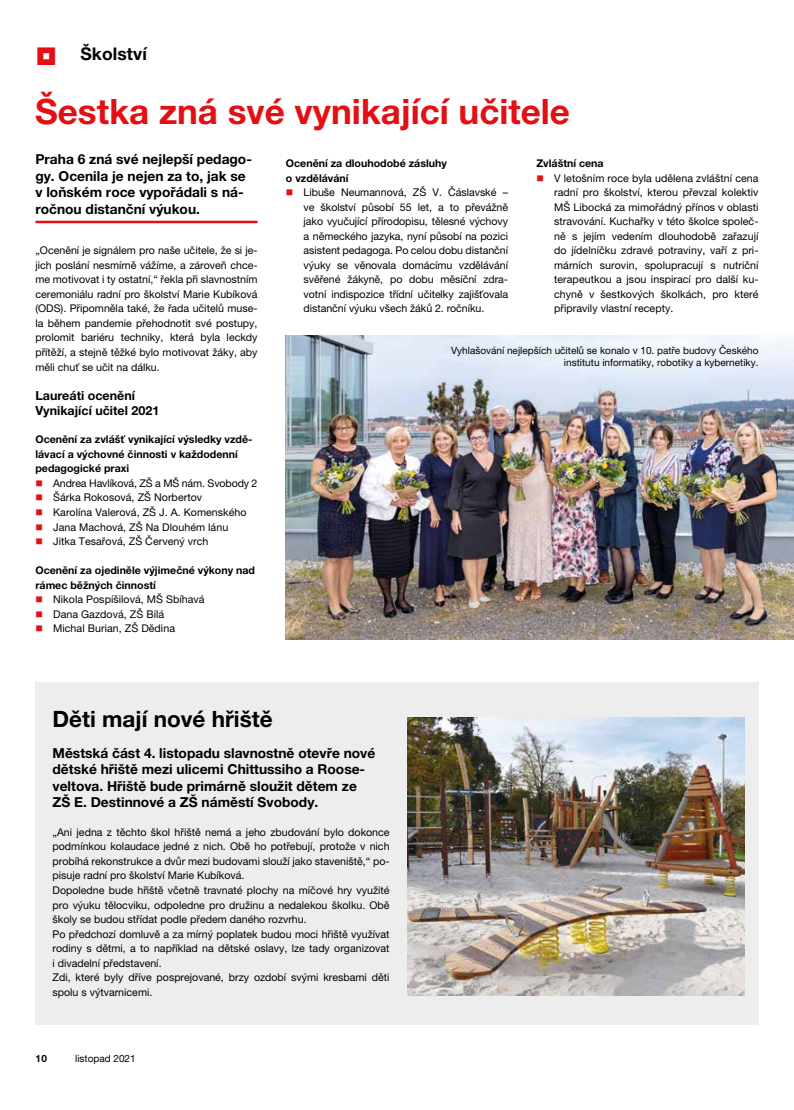
<style>
.page{position:relative;width:794px;height:1110px;background:#fff}
.page>*{position:absolute;margin:0;border:0;box-sizing:border-box;transform-origin:0 0}
.t1{font:700 35px "Helvetica Neue LT Pro";color:#e30f13}
.t2{font:700 22.5px "Helvetica Neue LT Pro";color:#000}
.t3{font:700 17.5px "Helvetica Neue LT Pro";letter-spacing:.005em;color:#000}
.t4{font:700 13.75px/16.5px "Helvetica Neue LT Pro";color:#000}
.t5{font:700 12.5px/15px "Helvetica Neue LT Pro";color:#000}
.t6{font:10.62px/14.5px "Helvetica Neue LT Pro";color:#000;text-align:justify}
.t7{font:700 10.62px/14.5px "Helvetica Neue LT Pro";color:#000}
.t8{font:10px/12px "Helvetica Neue LT Pro";color:#000;text-align:right}
.t9{font:700 10px "Helvetica Neue LT Pro";color:#000}
</style>
<div class="page">
<hr style="left:35px;top:221px;width:222px;height:2px;background:#e30f13">
<img style="left:285px;top:335px;width:509px;height:304px">
<div style="left:35px;top:682px;width:723px;height:342px;background:#ededed"></div>
<img style="left:407px;top:717px;width:337px;height:278px">
<h3 class="t3" style="left:80px;top:43px;width:68px">Školství</h3>
<h1 class="t1" style="left:35px;top:90px;width:536px">Šestka zná své vynikající učitele</h1>
<p class="t7" style="left:536px;top:156px;width:69px">Zvláštní cena</p>
<p class="t6" style="left:554px;top:170px;width:206px">V letošním roce byla udělena zvláštní cena radní pro školství, kterou převzal kolektiv MŠ Libocká za mimořádný přínos v oblasti stravování. Kuchařky v této školce společ&shy;ně s jejím vedením dlouhodobě zařazují do jídelníčku zdravé potraviny, vaří z pri&shy;márních surovin, spolupracují s nutriční terapeutkou a jsou inspirací pro další ku&shy;chyně v šestkových školkách, pro které připravily vlastní recepty.</p>
<p class="t4" style="left:35px;top:150px;width:218px">Praha 6 zná své nejlepší pedago&shy;gy. Ocenila je nejen za to, jak se v loňském roce vypořádali s ná&shy;ročnou distanční výukou.</p>
<p class="t6" style="left:35px;top:243px;width:224px">„Ocenění je signálem pro naše učitele, že si je&shy;jich poslání nesmírně vážíme, a zároveň chce&shy;me motivovat i ty ostatní,“ řekla při slavnostním ceremoniálu radní pro školství Marie Kubíková (ODS). Připomněla také, že řada učitelů muse&shy;la během pandemie přehodnotit své postupy, prolomit bariéru techniky, která byla leckdy přítěží, a stejně těžké bylo motivovat žáky, aby měli chuť se učit na dálku.</p>
<p class="t5" style="left:35px;top:388px;width:125px">Laureáti ocenění<br>Vynikající učitel 2021</p>
<p class="t7" style="left:35px;top:432px;width:219px">Ocenění za zvlášť vynikající výsledky vzdě&shy;lávací a výchovné činnosti v každodenní pedagogické praxi</p>
<p class="t6" style="left:53px;top:475px;width:206px;text-align:left">Andrea Havlíková, ZŠ a MŠ nám. Svobody 2<br>Šárka Rokosová, ZŠ Norbertov<br>Karolína Valerová, ZŠ J. A. Komenského Jana Machová, ZŠ Na Dlouhém lánu<br>Jitka Tesařová, ZŠ Červený vrch</p>
<p class="t7" style="left:35px;top:562px;width:221px">Ocenění za ojediněle výjimečné výkony nad rámec běžných činností</p>
<p class="t6" style="left:53px;top:592px;width:153px;text-align:left">Nikola Pospíšilová, MŠ Sbíhavá<br>Dana Gazdová, ZŠ Bílá<br>Michal Burian, ZŠ Dědina</p>
<p class="t7" style="left:286px;top:156px;width:162px">Ocenění za dlouhodobé zásluhy o vzdělávání</p>
<p class="t6" style="left:304px;top:185px;width:206px">Libuše Neumannová, ZŠ V. Čáslavské – ve školství působí 55 let, a to převážně jako vyučující přírodopisu, tělesné výchovy a německého jazyka, nyní působí na pozici asistent pedagoga. Po celou dobu distanční výuky se věnovala domácímu vzdělávání svěřené žákyně, po dobu měsíční zdra&shy;votní indispozice třídní učitelky zajišťovala distanční výuku všech žáků 2. ročníku.</p>
<p class="t8" style="left:451px;top:344px;width:309px">Vyhlašování nejlepších učitelů se konalo v 10. patře budovy Českého institutu informatiky, robotiky a kybernetiky.</p>
<h2 class="t2" style="left:53px;top:705px;width:221px">Děti mají nové hřiště</h2>
<p class="t4" style="left:53px;top:744px;width:324px">Městská část 4. listopadu slavnostně otevře nové dětské hřiště mezi ulicemi Chittussiho a Roose&shy;veltova. Hřiště bude primárně sloužit dětem ze ZŠ E. Destinnové a ZŠ náměstí Svobody.</p>
<p class="t6" style="left:53px;top:824px;width:338px;text-align:left">„Ani jedna z těchto škol hřiště nemá a jeho zbudování bylo dokonce podmínkou kolaudace jedné z nich. Obě ho potřebují, protože v nich probíhá rekonstrukce a dvůr mezi budovami slouží jako staveniště,“ po&shy;pisuje radní pro školství Marie Kubíková.<br>Dopoledne bude hřiště včetně travnaté plochy na míčové hry využité pro výuku tělocviku, odpoledne pro družinu a nedalekou školku. Obě školy se budou střídat podle předem daného rozvrhu.<br>Po předchozí domluvě a za mírný poplatek budou moci hřiště využívat rodiny s dětmi, a to například na dětské oslavy, lze tady organizovat i divadelní představení.<br>Zdi, které byly dříve posprejované, brzy ozdobí svými kresbami děti spolu s výtvarnicemi.</p>
<p class="t9" style="left:35px;top:1051px;width:13px">10</p>
<p class="t8" style="left:75px;top:1052px;width:62px">listopad 2021</p>
</div>
